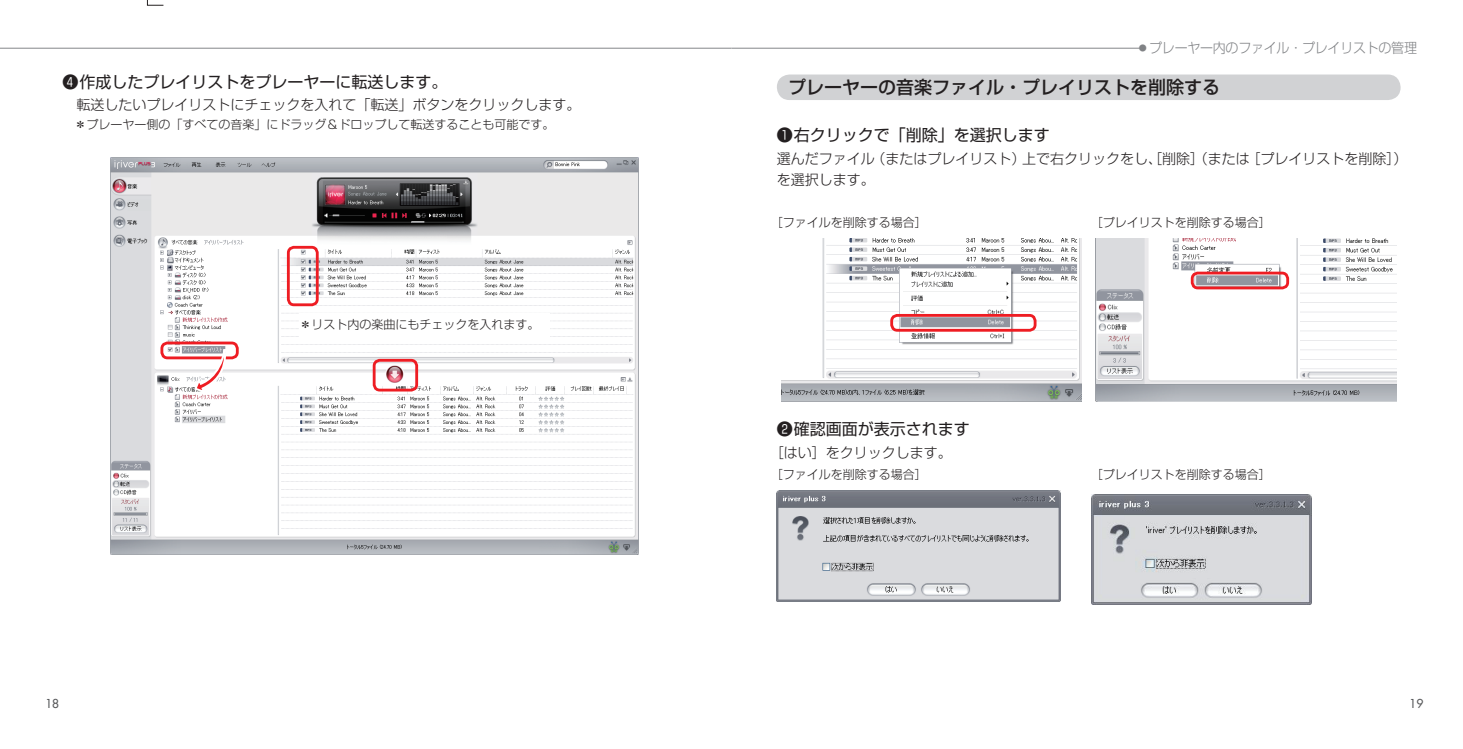
<style>
.page{position:relative;width:1463px;height:749px;background:#fff}
.page>*{position:absolute;margin:0;border:0;box-sizing:border-box;transform-origin:0 0}
.t1{font:500 18px "Shin Go Pro";color:#231f20}
.t2{font:16px "Shin Go Pro";color:#231f20}
.t3{font:300 14px/21px "Shin Go Pro";color:#231f20}
.t4{font:300 13.6px "Shin Go Pro";letter-spacing:-.02em;color:#808285;scale:.95 1}
.t5{font:300 12px "Shin Go Pro";color:#231f20}
.t6{font:12px "Futura";color:#57585a}
</style>
<div class="page">
<hr style="left:0;top:48px;width:731px;height:1px;background:#939598">
<hr style="left:731px;top:48px;width:409px;height:1px;background:#939598">
<img style="left:110px;top:158px;width:528px;height:396px">
<svg style="left:147px;top:0;width:17px;height:6px"></svg>
<div style="left:777px;top:74px;width:623px;height:26px;background:#d1d2d4;border-radius:13px"></div>
<img style="left:781px;top:238px;width:301px;height:163px">
<img style="left:1096px;top:238px;width:300px;height:163px">
<img style="left:777px;top:490px;width:283px;height:111px">
<img style="left:1091px;top:494px;width:221px;height:110px">
<div style="left:890px;top:314px;width:146px;height:17px;border:3px solid #ee1d23;border-radius:6px"></div>
<div style="left:160px;top:341px;width:79px;height:18px;border:3px solid #ee1d23;border-radius:6px"></div>
<div style="left:373px;top:359px;width:45px;height:32px;border:3px solid #ee1d23;border-radius:6px"></div>
<svg style="left:193px;top:347px;width:37px;height:48px"></svg>
<div style="left:1191px;top:271px;width:98px;height:18px;border:3px solid #ee1d23;border-radius:6px"></div>
<div style="left:287px;top:246px;width:32px;height:60px;border:3px solid #ee1d23;border-radius:6px"></div>
<div style="left:300px;top:313px;width:250px;height:23px;background:#fff"></div>
<h2 class="t2" style="left:62px;top:69px;width:387px">❹作成したプレイリストをプレーヤーに転送します。</h2>
<p class="t3" style="left:62px;top:92px;width:519px">　転送したいプレイリストにチェックを入れて「転送」ボタンをクリックします。</p>
<p class="t5" style="left:62px;top:115px;width:493px">　＊プレーヤー側の「すべての音楽」にドラッグ＆ドロップして転送することも可能です。</p>
<p class="t5" style="left:300px;top:315px;width:241px">＊リスト内の楽曲にもチェックを入れます。</p>
<p class="t4" style="left:1139px;top:37px;width:294px"><sup>●</sup> プレーヤー内のファイル・プレイリストの管理</p>
<h1 class="t1" style="left:788px;top:72px;width:433px">プレーヤーの音楽ファイル・プレイリストを削除する</h1>
<h2 class="t2" style="left:777px;top:122px;width:275px">❶右クリックで「削除」を選択します</h2>
<p class="t3" style="left:777px;top:146px;width:632px">選んだファイル（またはプレイリスト）上で右クリックをし、［削除］（または［プレイリストを削除］）を選択します。</p>
<p class="t5" style="left:771px;top:212px;width:157px">［ファイルを削除する場合］</p>
<p class="t5" style="left:1091px;top:212px;width:181px">［プレイリストを削除する場合］</p>
<h2 class="t2" style="left:777px;top:416px;width:195px">❷確認画面が表示されます</h2>
<p class="t3" style="left:770px;top:440px;width:183px">［はい］をクリックします。</p>
<p class="t5" style="left:771px;top:464px;width:157px">［ファイルを削除する場合］</p>
<p class="t5" style="left:1091px;top:464px;width:181px">［プレイリストを削除する場合］</p>
<p class="t6" style="left:45px;top:696px;width:14px">18</p>
<p class="t6" style="left:1409px;top:696px;width:14px">19</p>
</div>
